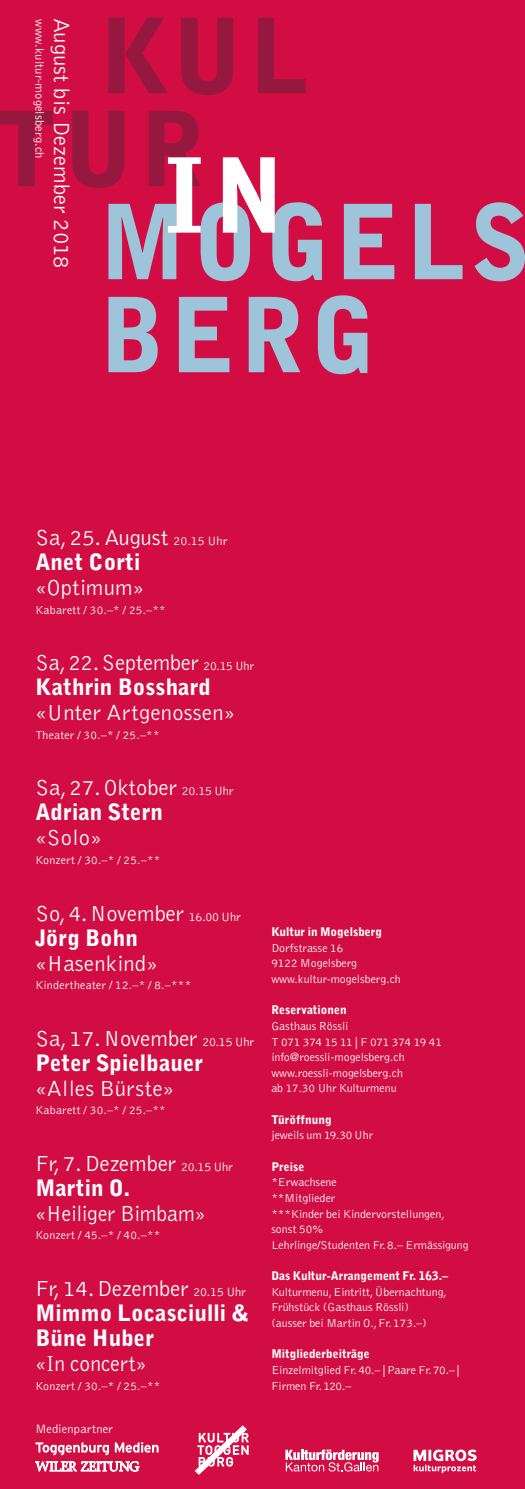
<style>
.page{position:relative;width:525px;height:1489px;background:#fff}
.page>*{position:absolute;margin:0;border:0;box-sizing:border-box;transform-origin:0 0}
.t1{font:300 22.5px/25px "Bell Gothic Std";color:#fff}
.t2{font:900 22.5px/25px "Bell Gothic Std";letter-spacing:.005em;color:#fff}
.t3{font:300 22.5px "Bell Gothic Std";color:#fff;scale:.95 1}
.t4{font:300 12.5px "Bell Gothic Std";letter-spacing:.01em;color:#fff}
.t5{font:300 11.88px/15.6px "Bell Gothic Std";color:#fff}
.t6{font:300 11.88px "Bell Gothic Std";letter-spacing:.02em;color:#fff}
.t7{font:900 11.88px "Bell Gothic Std";color:#fff}
.t8{font:300 11.88px/15.6px "Bell Gothic Std";letter-spacing:-.02em;color:#fff}
.s1{font-size:12.5px}
.s2{font-weight:900}
.s3{font-weight:300}
.s4{font-weight:300;font-size:12.5px}
</style>
<div class="page">
<div style="left:0;top:0;width:524px;height:1488px;background:#d20d44"></div>
<svg style="left:108px;top:297px;width:49px;height:75px"></svg>
<svg style="left:179px;top:297px;width:50px;height:75px"></svg>
<svg style="left:248px;top:297px;width:52px;height:75px"></svg>
<svg style="left:318px;top:295px;width:49px;height:79px"></svg>
<svg style="left:344px;top:204px;width:50px;height:75px"></svg>
<svg style="left:414px;top:204px;width:48px;height:75px"></svg>
<svg style="left:474px;top:202px;width:50px;height:79px"></svg>
<svg style="left:108px;top:18px;width:60px;height:75px"></svg>
<svg style="left:181px;top:18px;width:52px;height:77px"></svg>
<svg style="left:258px;top:18px;width:47px;height:75px"></svg>
<svg style="left:0;top:111px;width:53px;height:75px"></svg>
<svg style="left:72px;top:111px;width:250px;height:170px"></svg>
<svg style="left:285px;top:1449px;width:93px;height:22px"></svg>
<svg style="left:413px;top:1449px;width:63px;height:23px"></svg>
<svg style="left:194px;top:1425px;width:54px;height:49px"></svg>
<svg style="left:35px;top:1442px;width:74px;height:13px"></svg>
<svg style="left:115px;top:1442px;width:43px;height:10px"></svg>
<svg style="left:35px;top:1461px;width:104px;height:10px"></svg>
<p class="t4" style="left:46px;top:19px;width:141px;rotate:90deg">www.kultur-mogelsberg.ch</p>
<h1 class="t1" style="left:74px;top:18px;width:252px;rotate:90deg">August bis Dezember 2018</h1>
<h1 class="t1" style="left:35px;top:526px;width:194px">Sa, 25. August <span class="s1">20.15 Uhr<br></span><span class="s2">Anet Corti</span></h1>
<h1 class="t1" style="left:35px;top:576px;width:110px">«Optimum»</h1>
<p class="t6" style="left:35px;top:603px;width:132px">Kabarett / 30.–* / 25.–**</p>
<h1 class="t1" style="left:35px;top:651px;width:220px">Sa, 22. September <span class="s1">20.15 Uhr<br></span><span class="s2">Kathrin Bosshard</span></h1>
<h1 class="t1" style="left:35px;top:701px;width:201px">«Unter Artgenossen»</h1>
<p class="t6" style="left:35px;top:728px;width:126px">Theater / 30.–* / 25.–**</p>
<h1 class="t1" style="left:35px;top:776px;width:200px">Sa, 27. Oktober <span class="s1">20.15 Uhr<br></span><span class="s2">Adrian Stern</span></h1>
<h1 class="t1" style="left:35px;top:826px;width:68px">«Solo»</h1>
<p class="t6" style="left:35px;top:853px;width:126px">Konzert / 30.–* / 25.–**</p>
<h1 class="t1" style="left:35px;top:901px;width:207px">So, 4. November <span class="s1">16.00 Uhr<br></span><span class="s2">Jörg Bohn</span></h1>
<h1 class="t1" style="left:35px;top:951px;width:124px">«Hasenkind»</h1>
<p class="t6" style="left:35px;top:978px;width:157px">Kindertheater / 12.–* / 8.–***</p>
<h1 class="t2" style="left:35px;top:1025px;width:220px"><span class="s3">Sa, 17. November</span> <span class="s4">20.15 Uhr<br></span>Peter Spielbauer</h1>
<h1 class="t1" style="left:35px;top:1076px;width:140px">«Alles Bürste»</h1>
<p class="t6" style="left:35px;top:1103px;width:132px">Kabarett / 30.–* / 25.–**</p>
<h1 class="t1" style="left:35px;top:1151px;width:199px">Fr, 7. Dezember <span class="s1">20.15 Uhr<br></span><span class="s2">Martin O.</span></h1>
<h1 class="t3" style="left:35px;top:1201px;width:180px">«Heiliger Bimbam»</h1>
<p class="t6" style="left:35px;top:1228px;width:126px">Konzert / 45.–* / 40.–**</p>
<h1 class="t2" style="left:35px;top:1275px;width:215px"><span class="s3">Fr, 14. Dezember</span> <span class="s4">20.15 Uhr<br></span>Mimmo Locasciulli &amp;<br>Büne Huber</h1>
<h1 class="t3" style="left:35px;top:1351px;width:118px">«In concert»</h1>
<p class="t6" style="left:35px;top:1378px;width:126px">Konzert / 30.–* / 25.–**</p>
<p class="t4" style="left:35px;top:1422px;width:79px">Medienpartner</p>
<p class="t7" style="left:271px;top:924px;width:112px">Kultur in Mogelsberg</p>
<p class="t5" style="left:271px;top:940px;width:131px">Dorfstrasse 16<br>9122 Mogelsberg www.kultur-mogelsberg.ch</p>
<p class="t7" style="left:271px;top:1003px;width:77px">Reservationen</p>
<p class="t5" style="left:271px;top:1018px;width:172px">Gasthaus Rössli<br>T 071 374 15 11 | F 071 374 19 41 info@roessli-mogelsberg.ch www.roessli-mogelsberg.ch<br>ab 17.30 Uhr Kulturmenu</p>
<p class="t7" style="left:271px;top:1112px;width:62px">Türöffnung</p>
<p class="t5" style="left:271px;top:1127px;width:103px">jeweils um 19.30 Uhr</p>
<p class="t7" style="left:271px;top:1159px;width:34px">Preise</p>
<p class="t5" style="left:271px;top:1174px;width:199px">*Erwachsene<br>**Mitglieder<br>***Kinder bei Kindervorstellungen, sonst 50%<br>Lehrlinge/Studenten Fr. 8.– Ermässigung</p>
<p class="t7" style="left:271px;top:1268px;width:178px">Das Kultur-Arrangement Fr. 163.–</p>
<p class="t5" style="left:271px;top:1284px;width:177px">Kulturmenu, Eintritt, Übernachtung,<br>Frühstück (Gasthaus Rössli) (ausser bei Martin O., Fr. 173.–)</p>
<p class="t7" style="left:271px;top:1346px;width:100px">Mitgliederbeiträge</p>
<p class="t8" style="left:271px;top:1362px;width:189px">Einzelmitglied Fr. 40.– |Paare Fr. 70.– |<br>Firmen Fr. 120.–</p>
</div>
